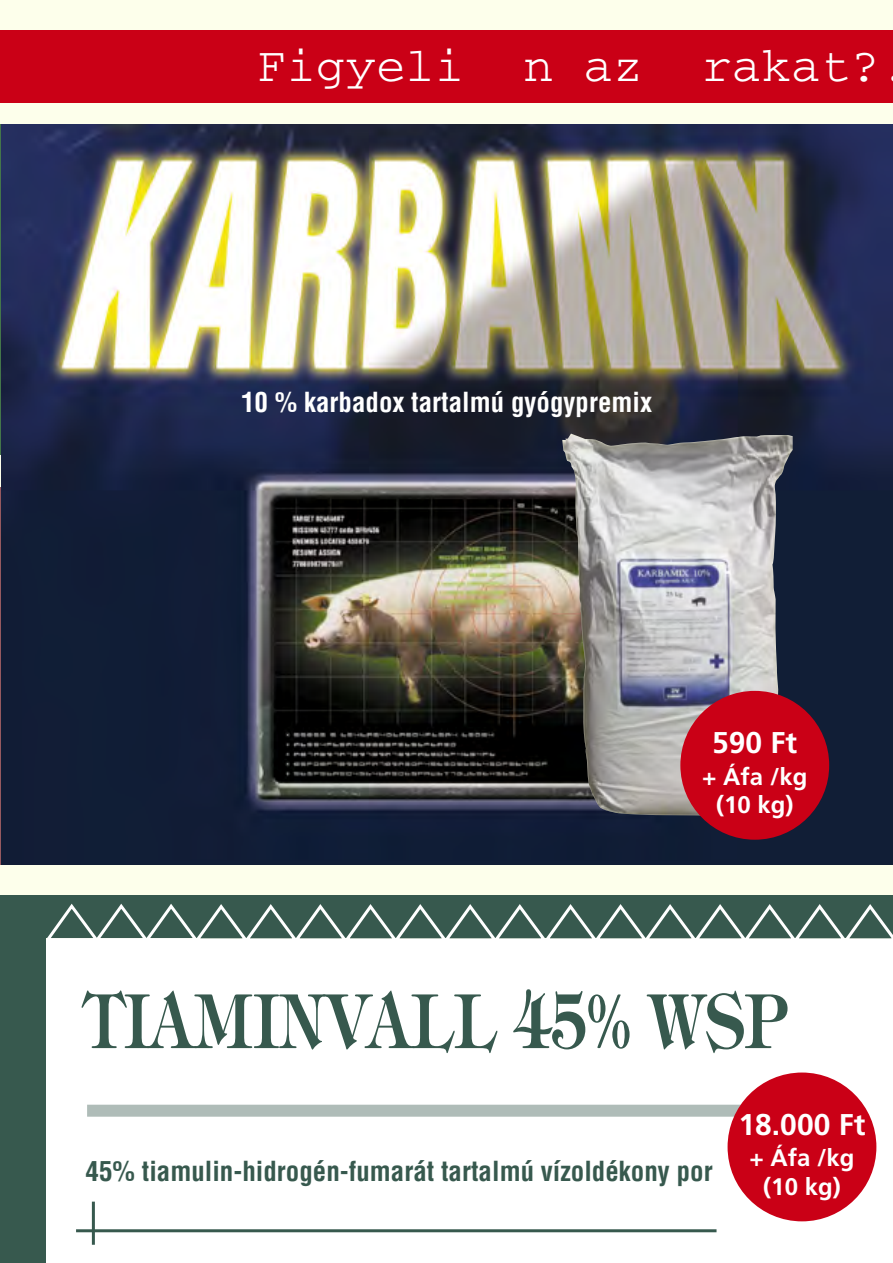
<style>
.page{position:relative;width:893px;height:1263px;background:#fdffeb}
.page>*{position:absolute;margin:0;border:0;box-sizing:border-box;transform-origin:0 0}
.t1{font:75px "H Tiffany Demi";color:#37594e;scale:.8 1}
.t2{font:49.5px "Courier";color:#fff}
.t3{font:700 30px "H Frutiger";color:#fff}
.t4{font:700 27px "H Helvetica Cond";color:#37594e}
.t5{font:700 27px "H Helvetica Cond";color:#fff}
.t6{font:700 24px/28.8px "H Frutiger";color:#fff;text-align:center}
</style>
<div class="page">
<img style="left:1px;top:124px;width:892px;height:740px">
<div style="left:0;top:30px;width:893px;height:72px;background:#ca0016"></div>
<img style="left:562px;top:434px;width:231px;height:382px">
<div style="left:680px;top:691px;width:149px;height:149px;background:#ca0016;border-radius:50%"></div>
<hr style="left:0;top:124px;width:1px;height:330px;background:#43764a">
<hr style="left:0;top:487px;width:1px;height:377px;background:#96595f">
<div style="left:0;top:941px;width:893px;height:322px;background:#fff"></div>
<div style="left:87px;top:1105px;width:671px;height:12px;background:#afbcb8"></div>
<hr style="left:76px;top:1229px;width:640px;height:3px;background:#37594e">
<hr style="left:92px;top:1201px;width:3px;height:44px;background:#37594e">
<div style="left:46px;top:895px;width:847px;height:43px;background:#37594e"></div>
<svg style="left:46px;top:904px;width:847px;height:37px"></svg>
<div style="left:0;top:895px;width:46px;height:368px;background:#37594e"></div>
<div style="left:728px;top:1072px;width:148px;height:149px;background:#ca0016;border-radius:50%"></div>
<h2 class="t2" style="left:257px;top:49px;width:625px">Figyeli n az rakat?</h2>
<p class="t5" style="left:241px;top:386px;width:412px">10 % karbadox tartalmú gyógypremix</p>
<p class="t3" style="left:712px;top:725px;width:87px">590 Ft</p>
<p class="t6" style="left:702px;top:762px;width:107px">+ Áfa /kg (10 kg)</p>
<h1 class="t1" style="left:84px;top:978px;width:880px">TIAMINVALL 45% WSP</h1>
<p class="t4" style="left:86px;top:1155px;width:628px">45% tiamulin-hidrogén-fumarát tartalmú vízoldékony por</p>
<p class="t3" style="left:739px;top:1107px;width:128px">18.000 Ft</p>
<p class="t6" style="left:749px;top:1143px;width:107px">+ Áfa /kg (10 kg)</p>
</div>
